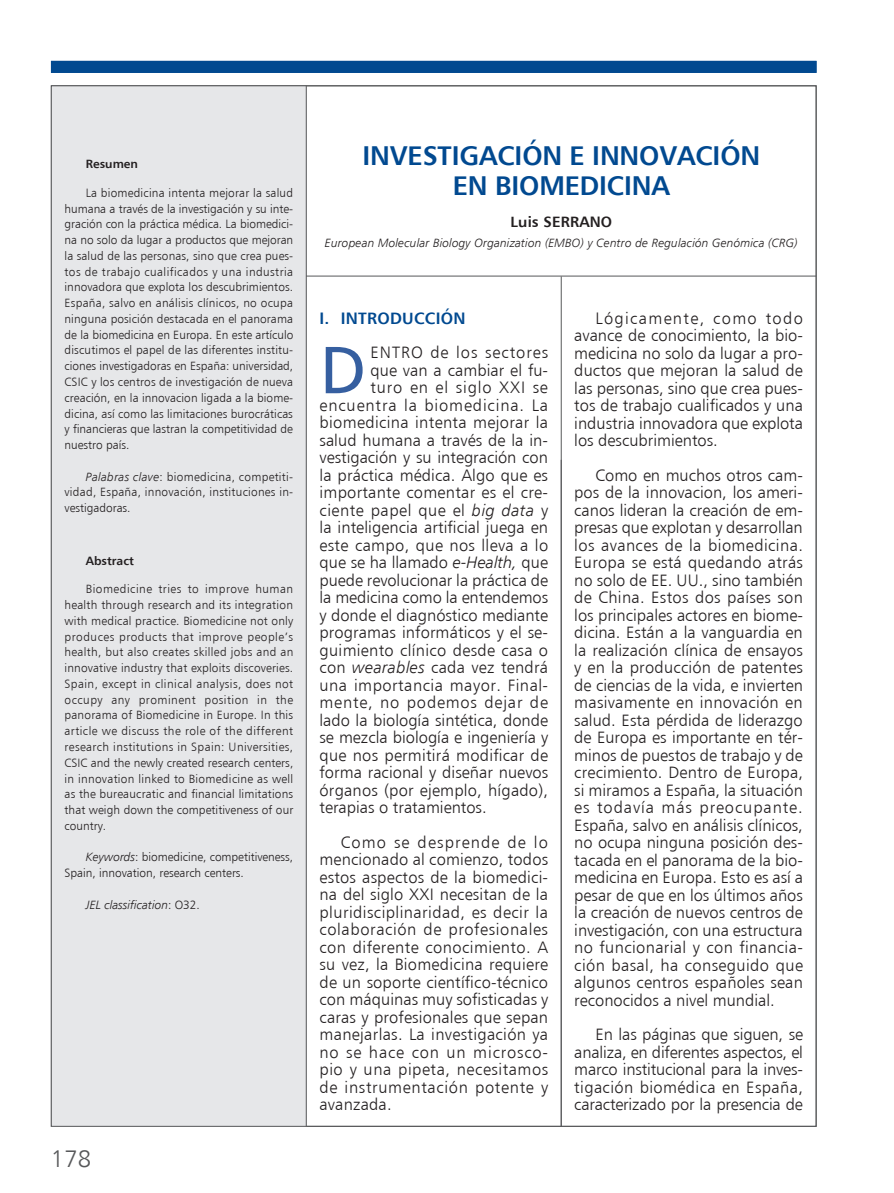
<style>
.page{position:relative;width:894px;height:1193px;background:#fff}
.page>*{position:absolute;margin:0;border:0;box-sizing:border-box;transform-origin:0 0}
.t1{font:66.6px "Humanist 777 BT Roman B";color:#365fa0}
.t2{font:27px/30px "Humanist 777 BT Bold B";letter-spacing:-.005em;color:#014990;text-align:center}
.t3{font:24px "Humanist 777 BT Light B";color:#57585a}
.HTML_Preformatted{font:16.5px/17.5px "Humanist 777 BT Light B";letter-spacing:.005em;color:#231f20;text-align:justify}
.HTML_Preformatted-2{font:16.5px "Humanist 777 BT Light B";letter-spacing:.03em;color:#231f20}
.HTML_Preformatted-3{font:16.5px "Humanist 777 BT Light B";letter-spacing:.05em;color:#231f20}
.HTML_Preformatted-4{font:16.5px "Humanist 777 BT Light B";letter-spacing:.055em;color:#231f20}
.CAB_1{font:16.5px "Humanist 777 BT Bold B";letter-spacing:.015em;color:#014990}
.t4{font:15px "Humanist 777 BT Bold B";letter-spacing:.01em;color:#231f20}
.t5{font:12px/15.8px "Humanist 777 BT Light B";color:#231f20;text-align:justify}
.t6{font:12px "Humanist 777 BT Light Italic B";letter-spacing:.01em;color:#231f20}
.t7{font:12px "Humanist 777 BT Bold B";color:#231f20}
.s1{font-family:"Humanist 777 BT Light Italic B"}
.s2{font-family:"Humanist 777 BT Light B"}
</style>
<div class="page">
<div style="left:51px;top:86px;width:255px;height:1040px;background:#e6e7e9"></div>
<div style="left:51px;top:61px;width:765px;height:12px;background:#014990"></div>
<hr style="left:306px;top:86px;width:1px;height:1040px;background:#57585a">
<hr style="left:561px;top:276px;width:1px;height:850px;background:#57585a">
<hr style="left:306px;top:276px;width:510px;height:1px;background:#57585a">
<p class="t7" style="left:86px;top:157px;width:54px">Resumen</p>
<p class="t5" style="left:65px;top:185px;width:230px;text-indent:21px">La biomedicina intenta mejorar la salud humana a través de la investigación y su inte&shy;gración con la práctica médica. La biomedici&shy;na no solo da lugar a productos que mejoran la salud de las personas, sino que crea pues&shy;tos de trabajo cualificados y una industria innovadora que explota los descubrimientos.<br>España, salvo en análisis clínicos, no ocupa ninguna posición destacada en el panorama de la biomedicina en Europa. En este artículo discutimos el papel de las diferentes institu&shy;ciones investigadoras en España: universidad, CSIC y los centros de investigación de nueva creación, en la innovacion ligada a la biome&shy;dicina, así como las limitaciones burocráticas y financieras que lastran la competitividad de nuestro país.</p>
<p class="t5" style="left:65px;top:468px;width:230px;text-indent:21px"><span class="s1">Palabras clave</span>: biomedicina, competiti&shy;vidad, España, innovación, instituciones in&shy;vestigadoras.</p>
<p class="t7" style="left:86px;top:553px;width:50px">Abstract</p>
<p class="t5" style="left:65px;top:581px;width:230px;text-indent:21px">Biomedicine tries to improve human health through research and its integration with medical practice. Biomedicine not only produces products that improve people’s health, but also creates skilled jobs and an innovative industry that exploits discoveries.<br>Spain, except in clinical analysis, does not occupy any prominent position in the panorama of Biomedicine in Europe. In this article we discuss the role of the different research institutions in Spain: Universities, CSIC and the newly created research centers, in innovation linked to Biomedicine as well as the bureaucratic and financial limitations that weigh down the competitiveness of our country.</p>
<p class="t5" style="left:65px;top:849px;width:230px;text-indent:21px"><span class="s1">Keywords</span>: biomedicine, competitiveness,<br>Spain, innovation, research centers.</p>
<p class="t6" style="left:86px;top:897px;width:116px">JEL classification<span class="s2">: O32.</span></p>
<p class="t3" style="left:51px;top:1143px;width:42px">178</p>
<p class="t2" style="left:362px;top:140px;width:399px">INVESTIGACIÓN E INNOVACIÓN<br>EN BIOMEDICINA</p>
<p class="t4" style="left:510px;top:212px;width:103px">Luis SERRANO</p>
<p class="t6" style="left:325px;top:235px;width:474px">European Molecular Biology Organization (EMBO) y Centro de Regulación Genómica (CRG)</p>
<p class="CAB_1" style="left:320px;top:308px;width:147px">I. INTRODUCCIÓN</p>
<p class="t1" style="left:320px;top:328px;width:47px">D</p>
<p class="HTML_Preformatted-4" style="left:370px;top:342px;width:179px">ENTRO de los sectores</p>
<p class="HTML_Preformatted" style="left:370px;top:361px;width:179px">que van a cambiar el fu-</p>
<p class="HTML_Preformatted-4" style="left:370px;top:377px;width:179px">turo en el siglo XXI se</p>
<p class="HTML_Preformatted-3" style="left:319px;top:395px;width:230px">encuentra la biomedicina. La</p>
<p class="HTML_Preformatted" style="left:319px;top:413px;width:230px">biomedicina intenta mejorar la</p>
<p class="HTML_Preformatted" style="left:319px;top:431px;width:230px">salud humana a través de la in-</p>
<p class="HTML_Preformatted" style="left:319px;top:448px;width:230px">vestigación y su integración con</p>
<p class="HTML_Preformatted" style="left:319px;top:466px;width:230px">la práctica médica. Algo que es</p>
<p class="HTML_Preformatted" style="left:319px;top:483px;width:230px">importante comentar es el cre-</p>
<p class="HTML_Preformatted-2" style="left:319px;top:500px;width:230px">ciente papel que el <span class="s1">big data</span> y</p>
<p class="HTML_Preformatted" style="left:319px;top:518px;width:230px">la inteligencia artificial juega en</p>
<p class="HTML_Preformatted" style="left:319px;top:536px;width:230px">este campo, que nos lleva a lo</p>
<p class="HTML_Preformatted" style="left:319px;top:553px;width:230px">que se ha llamado <span class="s1">e-Health,</span> que</p>
<p class="HTML_Preformatted" style="left:319px;top:571px;width:230px">puede revolucionar la práctica de</p>
<p class="HTML_Preformatted" style="left:319px;top:588px;width:230px">la medicina como la entendemos</p>
<p class="HTML_Preformatted" style="left:319px;top:606px;width:230px">y donde el diagnóstico mediante</p>
<p class="HTML_Preformatted" style="left:319px;top:623px;width:230px">programas informáticos y el se-</p>
<p class="HTML_Preformatted" style="left:319px;top:641px;width:230px">guimiento clínico desde casa o</p>
<p class="HTML_Preformatted" style="left:319px;top:658px;width:230px">con <span class="s1">wearables</span> cada vez tendrá</p>
<p class="HTML_Preformatted-2" style="left:319px;top:674px;width:230px">una importancia mayor. Final-</p>
<p class="HTML_Preformatted-3" style="left:319px;top:692px;width:230px">mente, no podemos dejar de</p>
<p class="HTML_Preformatted" style="left:319px;top:711px;width:230px">lado la biología sintética, donde</p>
<p class="HTML_Preformatted" style="left:319px;top:728px;width:230px">se mezcla biología e ingeniería y</p>
<p class="HTML_Preformatted" style="left:319px;top:746px;width:230px">que nos permitirá modificar de</p>
<p class="HTML_Preformatted" style="left:319px;top:763px;width:230px">forma racional y diseñar nuevos</p>
<p class="HTML_Preformatted" style="left:319px;top:781px;width:230px">órganos (por ejemplo, hígado),</p>
<p class="HTML_Preformatted" style="left:319px;top:798px;width:169px">terapias o tratamientos.</p>
<p class="HTML_Preformatted" style="left:319px;top:833px;width:230px;text-indent:21px">Como se desprende de lo mencionado al comienzo, todos estos aspectos de la biomedici&shy;na del siglo XXI necesitan de la pluridisciplinaridad, es decir la colaboración de profesionales con diferente conocimiento. A su vez, la Biomedicina requiere de un soporte científico-técnico con máquinas muy sofisticadas y caras y profesionales que sepan manejarlas. La investigación ya no se hace con un microsco&shy;pio y una pipeta, necesitamos de instrumentación potente y avanzada.</p>
<p class="HTML_Preformatted" style="left:574px;top:309px;width:230px;text-indent:21px">Lógicamente, como todo avance de conocimiento, la bio&shy;medicina no solo da lugar a pro&shy;ductos que mejoran la salud de las personas, sino que crea pues&shy;tos de trabajo cualificados y una industria innovadora que explota los descubrimientos.</p>
<p class="HTML_Preformatted" style="left:574px;top:466px;width:230px;text-indent:21px">Como en muchos otros cam&shy;pos de la innovacion, los ameri&shy;canos lideran la creación de em&shy;presas que explotan y desarrollan los avances de la biomedicina.<br>Europa se está quedando atrás no solo de EE. UU., sino también de China. Estos dos países son los principales actores en biome&shy;dicina. Están a la vanguardia en la realización clínica de ensayos y en la producción de patentes de ciencias de la vida, e invierten masivamente en innovación en salud. Esta pérdida de liderazgo de Europa es importante en tér&shy;minos de puestos de trabajo y de crecimiento. Dentro de Europa, si miramos a España, la situación es todavía más preocupante.<br>España, salvo en análisis clínicos, no ocupa ninguna posición des&shy;tacada en el panorama de la bio&shy;medicina en Europa. Esto es así a pesar de que en los últimos años la creación de nuevos centros de investigación, con una estructura no funcionarial y con financia&shy;ción basal, ha conseguido que algunos centros españoles sean reconocidos a nivel mundial.</p>
<p class="HTML_Preformatted" style="left:574px;top:1025px;width:230px;text-indent:21px">En las páginas que siguen, se analiza, en diferentes aspectos, el marco institucional para la inves&shy;tigación biomédica en España, caracterizado por la presencia de</p>
</div>
